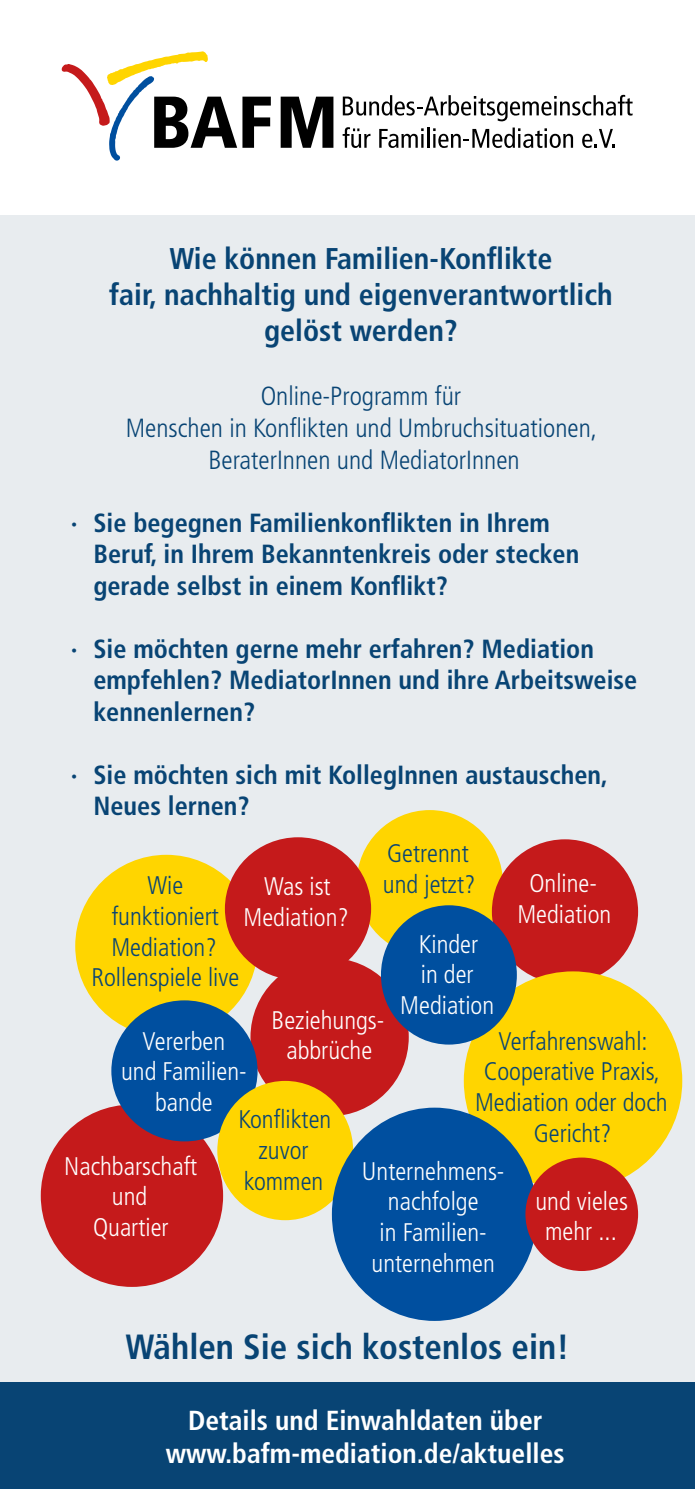
<style>
.page{position:relative;width:695px;height:1489px;background:#fff}
.page>*{position:absolute;margin:0;border:0;box-sizing:border-box;transform-origin:0 0}
.t1{font:700 condensed 35px "Frutiger LT Std";color:#084474}
.t2{font:700 condensed 30px/36px "Frutiger LT Std";color:#084474;text-align:center}
.t3{font:700 condensed 27.5px/33px "Frutiger LT Std";color:#fff;text-align:center}
.t4{font:700 condensed 26.25px/31.5px "Frutiger LT Std";color:#084474}
.t5{font:300 condensed 26.25px/31.5px "Frutiger LT Std";color:#084474;text-align:center}
.t6{font:300 condensed 25.5px/30.5px "Frutiger LT Std";color:#fff;text-align:center}
.t7{font:300 condensed 25.5px/30.5px "Frutiger LT Std";color:#084474;text-align:center}
</style>
<div class="page">
<div style="left:0;top:215px;width:694px;height:1182px;background:#e8ecef"></div>
<svg style="left:61px;top:51px;width:210px;height:110px"></svg>
<svg style="left:280px;top:97px;width:53px;height:51px"></svg>
<svg style="left:343px;top:95px;width:289px;height:26px"></svg>
<svg style="left:342px;top:127px;width:28px;height:21px"></svg>
<svg style="left:379px;top:128px;width:44px;height:20px"></svg>
<hr style="left:427px;top:127px;width:2px;height:21px;background:#000">
<svg style="left:433px;top:127px;width:140px;height:21px"></svg>
<svg style="left:582px;top:129px;width:32px;height:19px"></svg>
<div style="left:0;top:1382px;width:694px;height:106px;background:#084474"></div>
<div style="left:356px;top:810px;width:147px;height:146px;background:#ffd500;border-radius:50%"></div>
<div style="left:75px;top:854px;width:182px;height:183px;background:#ffd500;border-radius:50%"></div>
<div style="left:225px;top:837px;width:146px;height:143px;background:#c51a1b;border-radius:50%"></div>
<div style="left:492px;top:839px;width:146px;height:144px;background:#c51a1b;border-radius:50%"></div>
<div style="left:41px;top:1104px;width:182px;height:182px;background:#c51a1b;border-radius:50%"></div>
<div style="left:250px;top:957px;width:158px;height:159px;background:#c51a1b;border-radius:50%"></div>
<div style="left:111px;top:1000px;width:146px;height:141px;background:#004f9f;border-radius:50%"></div>
<div style="left:217px;top:1080px;width:136px;height:140px;background:#ffd500;border-radius:50%"></div>
<div style="left:463px;top:971px;width:219px;height:219px;background:#ffd500;border-radius:50%"></div>
<div style="left:381px;top:905px;width:135px;height:139px;background:#004f9f;border-radius:50%"></div>
<div style="left:332px;top:1107px;width:205px;height:213px;background:#004f9f;border-radius:50%"></div>
<div style="left:525px;top:1157px;width:113px;height:113px;background:#c51a1b;border-radius:50%"></div>
<p class="t2" style="left:109px;top:240px;width:505px">Wie können Familien-Konflikte<br>fair, nachhaltig und eigenverantwortlich gelöst werden?</p>
<p class="t5" style="left:126px;top:381px;width:473px">Online-Programm für<br>Menschen in Konflikten und Umbruchsituationen,<br>BeraterInnen und MediatorInnen</p>
<p class="t4" style="left:93px;top:506px;width:487px;text-indent:-22px">· Sie begegnen Familienkonflikten in Ihrem<br>Beruf, in Ihrem Bekanntenkreis oder stecken gerade selbst in einem Konflikt?</p>
<p class="t4" style="left:93px;top:632px;width:545px;text-indent:-22px">· Sie möchten gerne mehr erfahren? Mediation empfehlen? MediatorInnen und ihre Arbeitsweise kennenlernen?</p>
<p class="t4" style="left:93px;top:758px;width:516px;text-indent:-22px">· Sie möchten sich mit KollegInnen austauschen,<br>Neues lernen?</p>
<p class="t7" style="left:387px;top:838px;width:83px">Getrennt</p>
<p class="t6" style="left:243px;top:871px;width:107px">Was ist<br>Mediation?</p>
<p class="t6" style="left:517px;top:868px;width:95px">Online-<br>Mediation</p>
<p class="t7" style="left:147px;top:870px;width:37px">Wie</p>
<p class="t7" style="left:383px;top:869px;width:94px">und jetzt?</p>
<p class="t7" style="left:91px;top:901px;width:149px">funktioniert<br>Mediation?<br>Rollenspiele live</p>
<p class="t6" style="left:400px;top:929px;width:95px">Kinder<br>in der<br>Mediation</p>
<p class="t6" style="left:271px;top:1004px;width:114px">Beziehungs&shy;abbrüche</p>
<p class="t7" style="left:475px;top:1026px;width:194px">Verfahrenswahl:<br>Cooperative Praxis,<br>Mediation oder doch<br>Gericht?</p>
<p class="t6" style="left:121px;top:1026px;width:127px">Vererben<br>und Familien&shy;bande</p>
<p class="t7" style="left:238px;top:1104px;width:94px">Konflikten zuvor kommen</p>
<p class="t6" style="left:64px;top:1150px;width:134px">Nachbarschaft und<br>Quartier</p>
<p class="t6" style="left:362px;top:1156px;width:144px">Unternehmens&shy;nachfolge<br>in Familien&shy;unternehmen</p>
<p class="t6" style="left:535px;top:1185px;width:94px">und vieles mehr ...</p>
<h1 class="t1" style="left:126px;top:1325px;width:445px">Wählen Sie sich kostenlos ein!</h1>
<p class="t3" style="left:166px;top:1403px;width:400px">Details und Einwahldaten über www.bafm-mediation.de/aktuelles</p>
</div>
